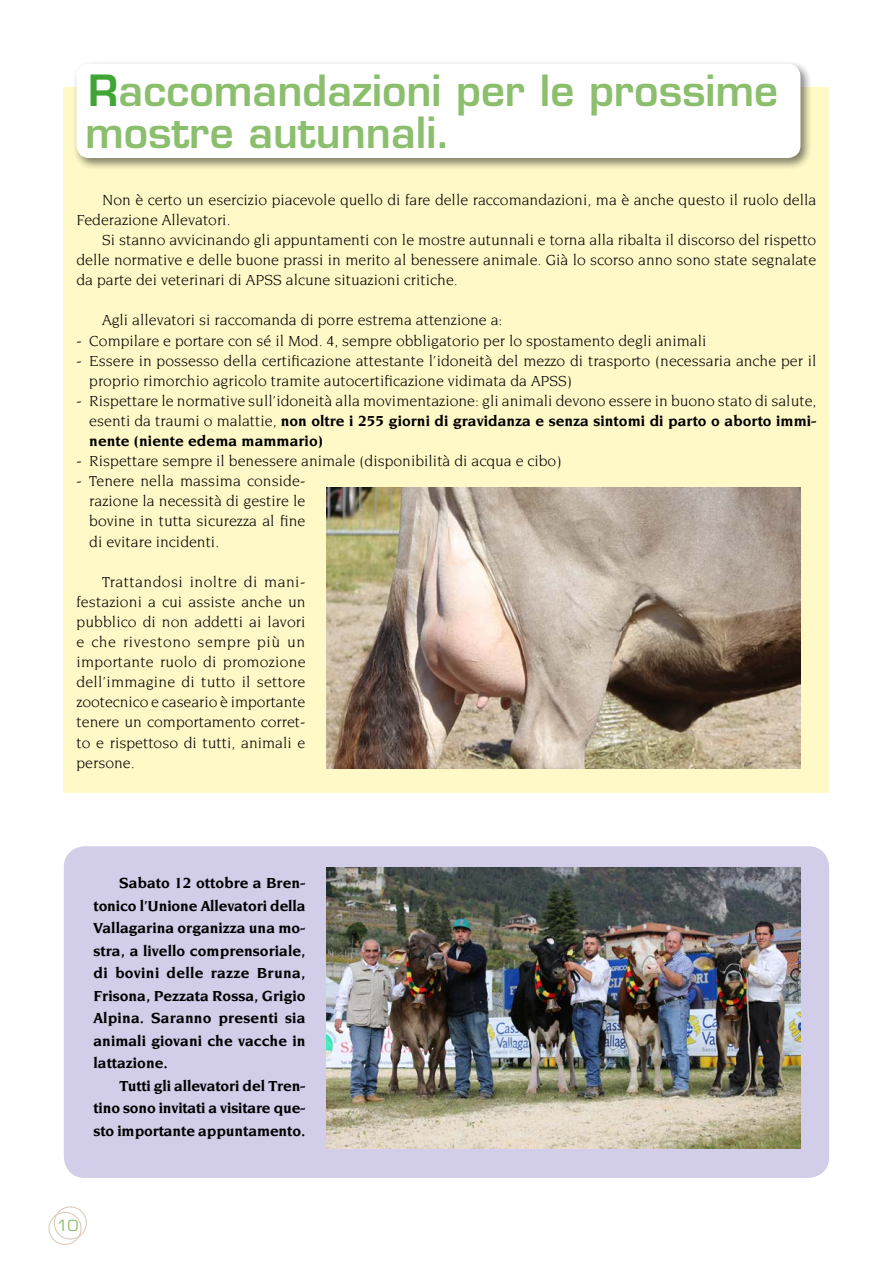
<style>
.page{position:relative;width:893px;height:1263px;background:#fff}
.page>*{position:absolute;margin:0;border:0;box-sizing:border-box;transform-origin:0 0}
.t1{font:600 42px/42px "Eurostile";color:#8bbe6d}
.t2{font:15.75px/20.1px "Novarese";color:#000;text-align:justify}
.t3{font:700 15.75px/22.5px "Novarese";letter-spacing:-.005em;color:#000;text-align:justify}
.t4{font:15px "Eurostile";color:#8bbe6d}
.s1{color:#3fa535}
.s2{font-weight:700}
</style>
<div class="page">
<div style="left:48px;top:1212px;width:34px;height:33px;border:1px solid #dac9b6;border-radius:50%"></div>
<div style="left:54px;top:1206px;width:33px;height:33px;border:1px solid #dac9b6;border-radius:50%"></div>
<div style="left:64px;top:87px;width:765px;height:706px;background:#fff9c7"></div>
<div style="left:73px;top:60px;width:740px;height:110px;background:#000;opacity:.5"></div>
<div style="left:77px;top:64px;width:723px;height:94px;background:#fff;border-radius:13px"></div>
<div style="left:64px;top:846px;width:765px;height:332px;background:#d2cde8;border-radius:21px"></div>
<img style="left:327px;top:487px;width:473px;height:281px">
<img style="left:327px;top:867px;width:473px;height:281px">
<h1 class="t1" style="left:85px;top:69px;width:695px"><span class="s1">R</span>accomandazioni per le prossime mostre autunnali.</h1>
<p class="t2" style="left:77px;top:189px;width:741px;text-indent:26px">Non è certo un esercizio piacevole quello di fare delle raccomandazioni, ma è anche questo il ruolo della<br>Federazione Allevatori.</p>
<p class="t2" style="left:77px;top:230px;width:741px;text-indent:26px">Si stanno avvicinando gli appuntamenti con le mostre autunnali e torna alla ribalta il discorso del rispetto delle normative e delle buone prassi in merito al benessere animale. Già lo scorso anno sono state segnalate da parte dei veterinari di APSS alcune situazioni critiche.</p>
<p class="t2" style="left:102px;top:310px;width:402px">Agli allevatori si raccomanda di porre estrema attenzione a:</p>
<p class="t2" style="left:77px;top:330px;width:631px">- Compilare e portare con sé il Mod. 4, sempre obbligatorio per lo spostamento degli animali</p>
<p class="t2" style="left:89px;top:350px;width:729px;text-indent:-13px">- Essere in possesso della certificazione attestante l’idoneità del mezzo di trasporto (necessaria anche per il proprio rimorchio agricolo tramite autocertificazione vidimata da APSS)</p>
<p class="t2" style="left:89px;top:390px;width:729px;text-indent:-13px">- Rispettare le normative sull’idoneità alla movimentazione: gli animali devono essere in buono stato di salute, esenti da traumi o malattie, <span class="s2">non oltre i 255 giorni di gravidanza e senza sintomi di parto o aborto immi&shy;nente (niente edema mammario)</span></p>
<p class="t2" style="left:77px;top:451px;width:487px">- Rispettare sempre il benessere animale (disponibilità di acqua e cibo)</p>
<p class="t2" style="left:89px;top:471px;width:218px;text-indent:-13px">- Tenere nella massima conside&shy;razione la necessità di gestire le bovine in tutta sicurezza al fine di evitare incidenti.</p>
<p class="t2" style="left:77px;top:571px;width:231px;text-indent:26px">Trattandosi inoltre di mani&shy;festazioni a cui assiste anche un pubblico di non addetti ai lavori e che rivestono sempre più un importante ruolo di promozione dell’immagine di tutto il settore zootecnico e caseario è importante tenere un comportamento corret&shy;to e rispettoso di tutti, animali e persone.</p>
<p class="t3" style="left:94px;top:872px;width:214px;text-indent:26px">Sabato 12 ottobre a Bren&shy;tonico l’Unione Allevatori della Vallagarina organizza una mo&shy;stra, a livello comprensoriale, di bovini delle razze Bruna, Frisona, Pezzata Rossa, Grigio Alpina. Saranno presenti sia animali giovani che vacche in lattazione.</p>
<p class="t3" style="left:94px;top:1074px;width:213px;text-indent:26px">Tutti gli allevatori del Tren&shy;tino sono invitati a visitare que&shy;sto importante appuntamento.</p>
<p class="t4" style="left:57px;top:1217px;width:22px">10</p>
</div>
